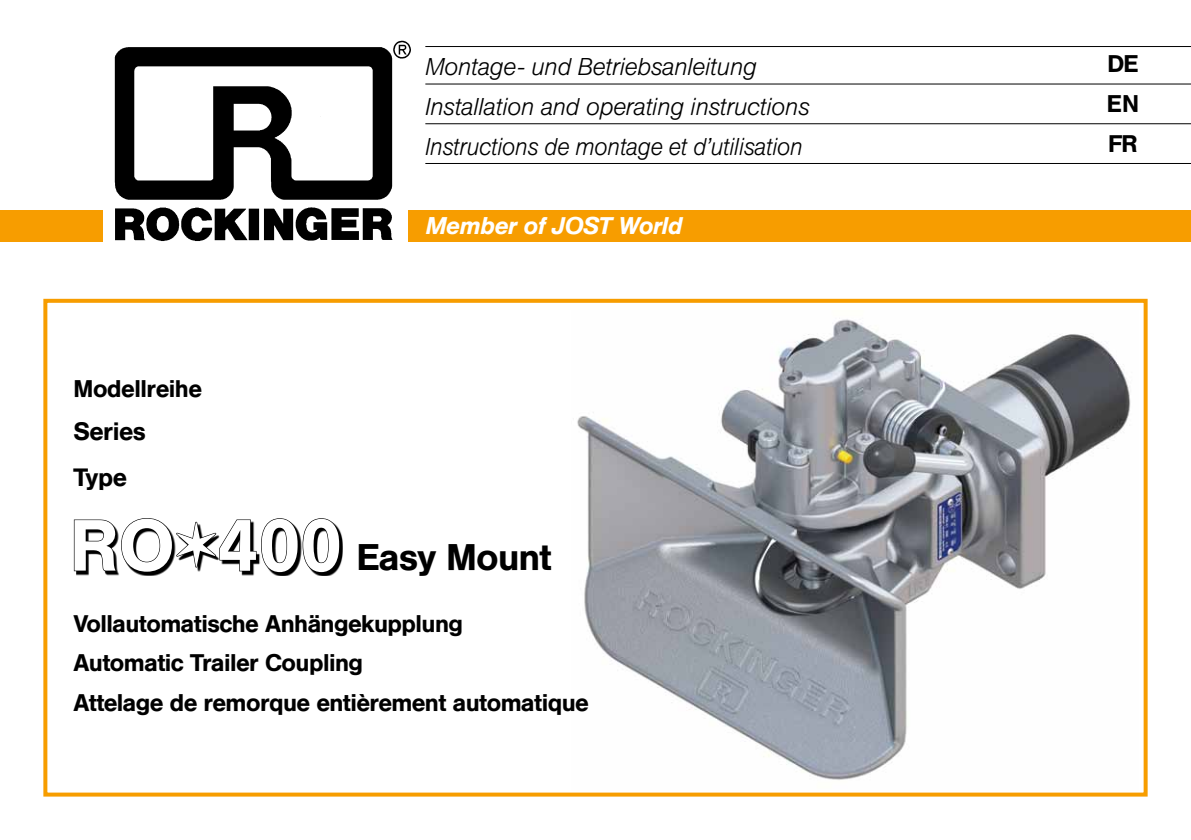
<style>
.page{position:relative;width:1191px;height:840px;background:#fff}
.page>*{position:absolute;margin:0;border:0;box-sizing:border-box;transform-origin:0 0}
.t1{font:500 36.8px "HE10";letter-spacing:.01em;color:#000}
.t2{font:500 25px/45.4px "HE10";letter-spacing:.015em;color:#000}
.t3{font:500 24px/39.6px "HE10";letter-spacing:.01em;color:#000}
.t4{font:italic 300 24px/39.6px "HE10";letter-spacing:.015em;color:#000}
.t5{font:italic 500 24px "HE10";letter-spacing:.015em;color:#fff}
.s1{font-size:72px;color:#fff}
</style>
<div class="page">
<div style="left:0;top:210px;width:102px;height:31px;background:#f79d00"></div>
<div style="left:408px;top:210px;width:783px;height:31px;background:#f79d00"></div>
<img style="left:114px;top:40px;width:300px;height:202px">
<img style="left:577px;top:319px;width:554px;height:461px">
<div style="left:43px;top:298px;width:1104px;height:498px;border:4px solid #f79d00"></div>
<hr style="left:425px;top:46px;width:766px;height:1px;background:#000">
<hr style="left:425px;top:84px;width:766px;height:1px;background:#000">
<hr style="left:425px;top:123px;width:766px;height:1px;background:#000">
<hr style="left:425px;top:163px;width:766px;height:1px;background:#000">
<svg style="left:73px;top:518px;width:267px;height:58px"></svg>
<p class="t4" style="left:425px;top:47px;width:385px">Montage- und Betriebsanleitung<br>Installation and operating instructions<br>Instructions de montage et d’utilisation</p>
<p class="t3" style="left:1107px;top:44px;width:33px;text-align:justify">DE EN FR</p>
<p class="t3" style="left:74px;top:368px;width:129px">Modellreihe</p>
<p class="t2" style="left:74px;top:408px;width:73px">Series<br>Type</p>
<p class="t5" style="left:425px;top:211px;width:257px">Member of JOST World</p>
<h1 class="t1" style="left:71px;top:534px;width:481px"><span class="s1">RO</span><sup>i</sup><span class="s1">400</span> Easy Mount</h1>
<p class="t3" style="left:74px;top:602px;width:516px">Vollautomatische Anhängekupplung<br>Automatic Trailer Coupling<br>Attelage de remorque entièrement automatique</p>
</div>
